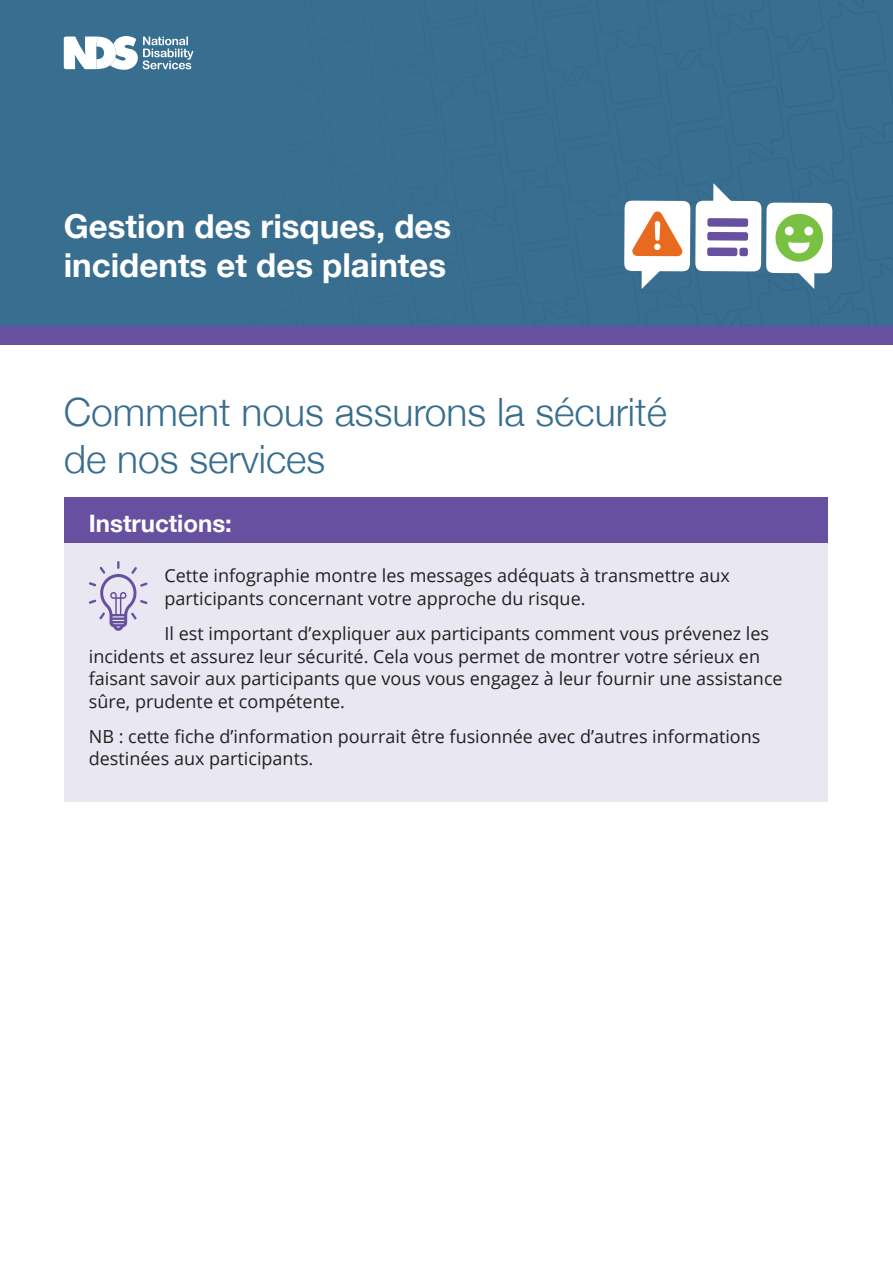
<style>
.page{position:relative;width:893px;height:1263px;background:#fff}
.page>*{position:absolute;margin:0;border:0;box-sizing:border-box;transform-origin:0 0}
.Main_Heading_1{font:300 39px/46.8px "Helvetica Neue";color:#386e8f}
.t1{font:700 33px/39.6px "Helvetica Neue";color:#fff}
.t2{font:700 24px "Helvetica Neue";color:#fff}
.t3{font:18px/22.5px "Open Sans";color:#231f20}
</style>
<div class="page">
<div style="left:0;top:319px;width:893px;height:26px;background:#6850a1"></div>
<div style="left:0;top:0;width:893px;height:325px;background:#386e8f"></div>
<svg style="left:64px;top:36px;width:129px;height:34px"></svg>
<div style="left:766px;top:203px;width:66px;height:70px;background:#fff;border-radius:9px"></div>
<svg style="left:642px;top:271px;width:25px;height:18px"></svg>
<div style="left:624px;top:201px;width:66px;height:70px;background:#fff;border-radius:9px"></div>
<svg style="left:775px;top:213px;width:50px;height:76px"></svg>
<div style="left:785px;top:226px;width:9px;height:9px;background:#fff;border-radius:50%"></div>
<div style="left:804px;top:227px;width:9px;height:9px;background:#fff;border-radius:50%"></div>
<svg style="left:695px;top:183px;width:66px;height:88px"></svg>
<div style="left:707px;top:218px;width:41px;height:9px;background:#6850a1;border-radius:2px"></div>
<div style="left:707px;top:247px;width:30px;height:9px;background:#6850a1;border-radius:2px"></div>
<div style="left:707px;top:232px;width:41px;height:9px;background:#6850a1;border-radius:2px"></div>
<div style="left:739px;top:248px;width:9px;height:8px;background:#6850a1;border-radius:2px"></div>
<svg style="left:632px;top:211px;width:51px;height:45px"></svg>
<div style="left:64px;top:497px;width:764px;height:304px;background:#e9e7f2"></div>
<div style="left:64px;top:497px;width:764px;height:46px;background:#6850a1"></div>
<svg style="left:89px;top:561px;width:59px;height:70px"></svg>
<h2 class="t1" style="left:64px;top:207px;width:389px">Gestion des risques, des incidents et des plaintes</h2>
<p class="Main_Heading_1" style="left:64px;top:386px;width:605px">Comment nous assurons la sécurité de nos services</p>
<p class="t2" style="left:89px;top:505px;width:145px">Instructions:</p>
<p class="t3" style="left:164px;top:564px;width:567px">Cette infographie montre les messages adéquats à transmettre aux participants concernant votre approche du risque.</p>
<p class="t3" style="left:89px;top:622px;width:695px;text-indent:76px">Il est important d’expliquer aux participants comment vous prévenez les incidents et assurez leur sécurité. Cela vous permet de montrer votre sérieux en faisant savoir aux participants que vous vous engagez à leur fournir une assistance sûre, prudente et compétente.</p>
<p class="t3" style="left:89px;top:724px;width:673px">NB : cette fiche d’information pourrait être fusionnée avec d’autres informations destinées aux participants.</p>
</div>
